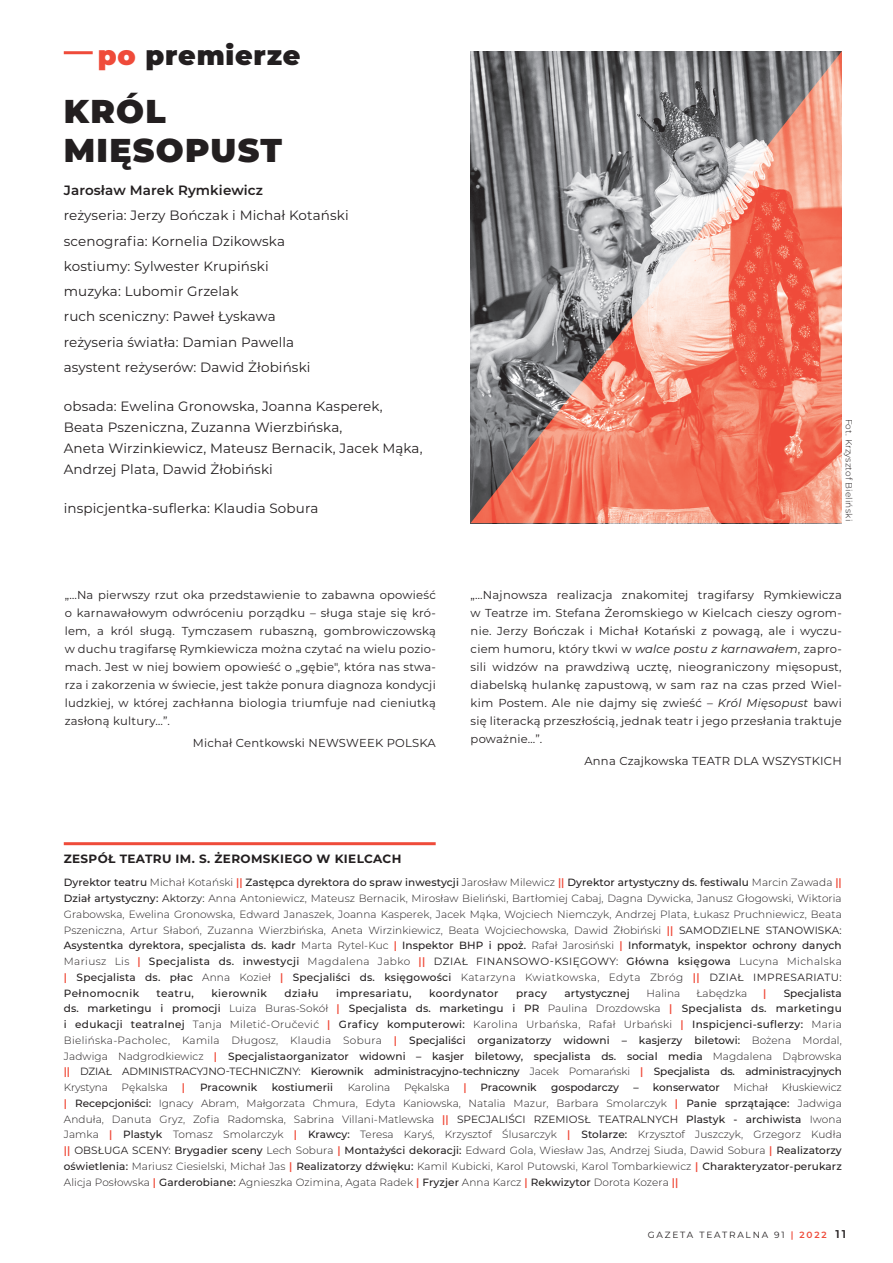
<style>
.page{position:relative;width:893px;height:1263px;background:#fff}
.page>*{position:absolute;margin:0;border:0;box-sizing:border-box;transform-origin:0 0}
.t1{font:900 33px/39px "Montserrat";letter-spacing:.04em;color:#231f20}
.t2{font:900 27px "Montserrat";letter-spacing:.03em;color:#231f20}
.t3{font:13.5px/25.2px "Montserrat";letter-spacing:.01em;color:#231f20}
.t4{font:600 13.5px "Montserrat";letter-spacing:.01em;color:#231f20}
.t5{font:700 12px "Montserrat";letter-spacing:.03em;color:#231f20}
.t6{font:11.55px/18px "Montserrat";letter-spacing:.02em;color:#231f20;text-align:justify}
.t7{font:300 10.5px/15.8px "Montserrat";letter-spacing:.01em;color:#231f20;text-align:justify}
.t8{font:500 10.5px/15.8px "Montserrat";color:#231f20;text-align:justify}
.t9{font:500 10.5px "Montserrat";letter-spacing:.04em;color:#231f20}
.t10{font:600 10.5px "Montserrat";color:#ef4b3a}
.t11{font:9px "Montserrat";letter-spacing:.2em;color:#231f20}
.t12{font:300 9px "Montserrat";letter-spacing:.02em;color:#231f20}
.s1{color:#ef4b3a}
.s2{font-style:italic}
.s3{font-weight:500}
.s4{font-weight:600;color:#ef4b3a}
.s5{font-weight:400}
.s6{font-weight:300}
.s7{font-weight:600;font-size:11.25px}
</style>
<div class="page">
<hr style="left:64px;top:51px;width:29px;height:3px;background:#ef4b3a">
<hr style="left:64px;top:842px;width:372px;height:3px;background:#ef4b3a">
<img style="left:471px;top:51px;width:371px;height:472px">
<h2 class="t2" style="left:98px;top:36px;width:204px"><span class="s1">po</span> premierze</h2>
<h1 class="t1" style="left:64px;top:90px;width:220px">KRÓL<br>MIĘSOPUST</h1>
<p class="t4" style="left:64px;top:181px;width:201px">Jarosław Marek Rymkiewicz</p>
<p class="t3" style="left:64px;top:203px;width:286px">reżyseria: Jerzy Bończak i Michał Kotański scenografia: Kornelia Dzikowska kostiumy: Sylwester Krupiński<br>muzyka: Lubomir Grzelak<br>ruch sceniczny: Paweł Łyskawa<br>reżyseria światła: Damian Pawella asystent reżyserów: Dawid Żłobiński</p>
<p class="t3" style="left:64px;top:395px;width:360px;line-height:21px">obsada: Ewelina Gronowska, Joanna Kasperek, Beata Pszeniczna, Zuzanna Wierzbińska,<br>Aneta Wirzinkiewicz, Mateusz Bernacik, Jacek Mąka, Andrzej Plata, Dawid Żłobiński</p>
<p class="t3" style="left:64px;top:495px;width:256px">inspicjentka-suflerka: Klaudia Sobura</p>
<p class="t6" style="left:65px;top:585px;width:373px">„…Na pierwszy rzut oka przedstawienie to zabawna opowieść o karnawałowym odwróceniu porządku – sługa staje się kró&shy;lem, a król sługą. Tymczasem rubaszną, gombrowiczowską w duchu tragifarsę Rymkiewicza można czytać na wielu pozio&shy;mach. Jest w niej bowiem opowieść o „gębie", która nas stwa&shy;rza i zakorzenia w świecie, jest także ponura diagnoza kondycji ludzkiej, w której zachłanna biologia triumfuje nad cieniutką zasłoną kultury…”.</p>
<p class="t6" style="left:193px;top:734px;width:244px">Michał Centkowski NEWSWEEK POLSKA</p>
<p class="t5" style="left:64px;top:850px;width:339px">ZESPÓŁ TEATRU IM. S. ŻEROMSKIEGO W KIELCACH</p>
<p class="t12" style="left:855px;top:419px;width:104px;rotate:90deg">Fot. Krzysztof Bieliński</p>
<p class="t6" style="left:471px;top:585px;width:373px">„…Najnowsza realizacja znakomitej tragifarsy Rymkiewicza w Teatrze im. Stefana Żeromskiego w Kielcach cieszy ogrom&shy;nie. Jerzy Bończak i Michał Kotański z powagą, ale i wyczu&shy;ciem humoru, który tkwi w <span class="s2">walce postu z karnawałem</span>, zapro&shy;sili widzów na prawdziwą ucztę, nieograniczony mięsopust, diabelską hulankę zapustową, w sam raz na czas przed Wiel&shy;kim Postem. Ale nie dajmy się zwieść – <span class="s2">Król Mięsopust</span> bawi się literacką przeszłością, jednak teatr i jego przesłania traktuje poważnie…”.</p>
<p class="t6" style="left:584px;top:752px;width:259px">Anna Czajkowska TEATR DLA WSZYSTKICH</p>
<p class="t7" style="left:64px;top:874px;width:779px"><span class="s3">Dyrektor teatru</span> Michał Kotański <span class="s4">||</span> <span class="s3">Zastępca dyrektora do spraw inwestycji</span> Jarosław Milewicz <span class="s4">||</span> <span class="s3">Dyrektor artystyczny ds. festiwalu</span> Marcin Zawada <span class="s4">|| </span><span class="s3">Dział artystyczny:</span> <span class="s5">Aktorzy:</span> Anna Antoniewicz, Mateusz Bernacik, Mirosław Bieliński, Bartłomiej Cabaj, Dagna Dywicka, Janusz Głogowski, Wiktoria Grabowska, Ewelina Gronowska, Edward Janaszek, Joanna Kasperek, Jacek Mąka, Wojciech Niemczyk, Andrzej Plata, Łukasz Pruchniewicz, Beata Pszeniczna, Artur Słaboń, Zuzanna Wierzbińska, Aneta Wirzinkiewicz, Beata Wojciechowska, Dawid Żłobiński <span class="s4">||</span> <span class="s5">SAMODZIELNE STANOWISKA:<br></span><span class="s3">Asystentka dyrektora, specjalista ds. kadr</span> Marta Rytel-Kuc <span class="s4">|</span> <span class="s3">Inspektor BHP i ppoż.</span> Rafał Jarosiński <span class="s4">|</span> <span class="s3">Informatyk, inspektor ochrony danych </span>Mariusz Lis <span class="s4">|</span> <span class="s3">Specjalista ds. inwestycji</span> Magdalena Jabko <span class="s4">||</span> <span class="s5">DZIAŁ FINANSOWO-KSIĘGOWY:</span> <span class="s3">Główna księgowa</span> Lucyna Michalska <span class="s4">|</span> <span class="s3">Specjalista ds. płac</span> Anna Kozieł <span class="s4">|</span> <span class="s3">Specjaliści ds. księgowości</span> Katarzyna Kwiatkowska, Edyta Zbróg <span class="s4">||</span> <span class="s5">DZIAŁ IMPRESARIATU:<br></span><span class="s3">Pełnomocnik</span></p>
<p class="t8" style="left:64px;top:984px;width:779px;text-indent:720px">Specjalista ds. marketingu i promocji <span class="s6">Luiza Buras-Sokół</span> <span class="s4">|</span> Specjalista ds. marketingu i PR <span class="s6">Paulina Drozdowska</span> <span class="s4">|</span> Specjalista ds. marketingu i edukacji teatralnej <span class="s6">Tanja Miletić-Oručević</span> <span class="s4">|</span> Graficy komputerowi: <span class="s6">Karolina Urbańska, Rafał Urbański</span> <span class="s4">|</span> Inspicjenci-suflerzy: <span class="s6">Maria Bielińska-Pacholec, Kamila Długosz, Klaudia Sobura</span> <span class="s4">|</span> Specjaliści organizatorzy widowni – kasjerzy biletowi: <span class="s6">Bożena Mordal, Jadwiga Nadgrodkiewicz</span> <span class="s4">|</span> Specjalistaorganizator widowni – kasjer biletowy, specjalista ds. social media <span class="s6">Magdalena Dąbrowska </span><span class="s4">||</span> <span class="s5">DZIAŁ ADMINISTRACYJNO-TECHNICZNY:</span> Kierownik administracyjno-techniczny <span class="s6">Jacek Pomarański</span> <span class="s4">|</span> Specjalista ds. administracyjnych <span class="s6">Krystyna</span></p>
<p class="t8" style="left:157px;top:984px;width:39px">teatru,</p>
<p class="t9" style="left:211px;top:985px;width:57px">kierownik</p>
<p class="t8" style="left:284px;top:984px;width:36px">działu</p>
<p class="t9" style="left:336px;top:985px;width:77px">impresariatu,</p>
<p class="t9" style="left:429px;top:985px;width:71px">koordynator</p>
<p class="t8" style="left:516px;top:984px;width:33px">pracy</p>
<p class="t8" style="left:564px;top:984px;width:67px">artystycznej</p>
<p class="t7" style="left:646px;top:985px;width:35px">Halina</p>
<p class="t7" style="left:696px;top:985px;width:52px">Łabędzka</p>
<p class="t10" style="left:763px;top:985px;width:5px">|</p>
<p class="t7" style="left:122px;top:1079px;width:48px">Pękalska</p>
<p class="t10" style="left:182px;top:1080px;width:5px">|</p>
<p class="t8" style="left:200px;top:1079px;width:59px">Pracownik</p>
<p class="t8" style="left:272px;top:1079px;width:63px">kostiumerii</p>
<p class="t7" style="left:348px;top:1079px;width:44px">Karolina</p>
<p class="t7" style="left:404px;top:1079px;width:47px">Pękalska</p>
<p class="t10" style="left:463px;top:1080px;width:5px">|</p>
<p class="t8" style="left:480px;top:1079px;width:58px">Pracownik</p>
<p class="t8" style="left:551px;top:1079px;width:69px">gospodarczy</p>
<p class="t8" style="left:633px;top:1079px;width:88px">– konserwator</p>
<p class="t7" style="left:734px;top:1079px;width:36px">Michał</p>
<p class="t7" style="left:64px;top:1079px;width:779px;text-indent:718px">Kłuskiewicz <span class="s4">|</span> <span class="s3">Recepcjoniści:</span> Ignacy Abram, Małgorzata Chmura, Edyta Kaniowska, Natalia Mazur, Barbara Smolarczyk <span class="s4">|</span> <span class="s3">Panie sprzątające:</span> Jadwiga Anduła, Danuta Gryz, Zofia Radomska, Sabrina Villani-Matlewska <span class="s4">||</span> <span class="s5">SPECJALIŚCI RZEMIOSŁ TEATRALNYCH</span> <span class="s3">Plastyk - archiwista</span> Iwona Jamka <span class="s4">|</span> <span class="s3">Plastyk</span> Tomasz Smolarczyk <span class="s4">|</span> <span class="s3">Krawcy:</span> Teresa Karyś, Krzysztof Ślusarczyk <span class="s4">|</span> <span class="s3">Stolarze:</span> Krzysztof Juszczyk, Grzegorz Kudła <span class="s4">||</span> <span class="s5">OBSŁUGA SCENY:</span> <span class="s3">Brygadier sceny</span> Lech Sobura <span class="s4">|</span> <span class="s3">Montażyści dekoracji:</span> Edward Gola, Wiesław Jas, Andrzej Siuda, Dawid Sobura <span class="s4">|</span> <span class="s3">Realizatorzy oświetlenia:</span> Mariusz Ciesielski, Michał Jas <span class="s4">|</span> <span class="s3">Realizatorzy dźwięku:</span> Kamil Kubicki, Karol Putowski, Karol Tombarkiewicz <span class="s4">|</span> <span class="s3">Charakteryzator-perukarz </span>Alicja Posłowska <span class="s4">|</span> <span class="s3">Garderobiane:</span> Agnieszka Ozimina, Agata Radek <span class="s4">|</span> <span class="s3">Fryzjer</span> Anna Karcz <span class="s4">|</span> <span class="s3">Rekwizytor</span> Dorota Kozera <span class="s4">||</span></p>
<p class="t11" style="left:648px;top:1228px;width:200px">GAZETA TEATRALNA 91 <span class="s4">| 2022</span> <span class="s7">11</span></p>
</div>
